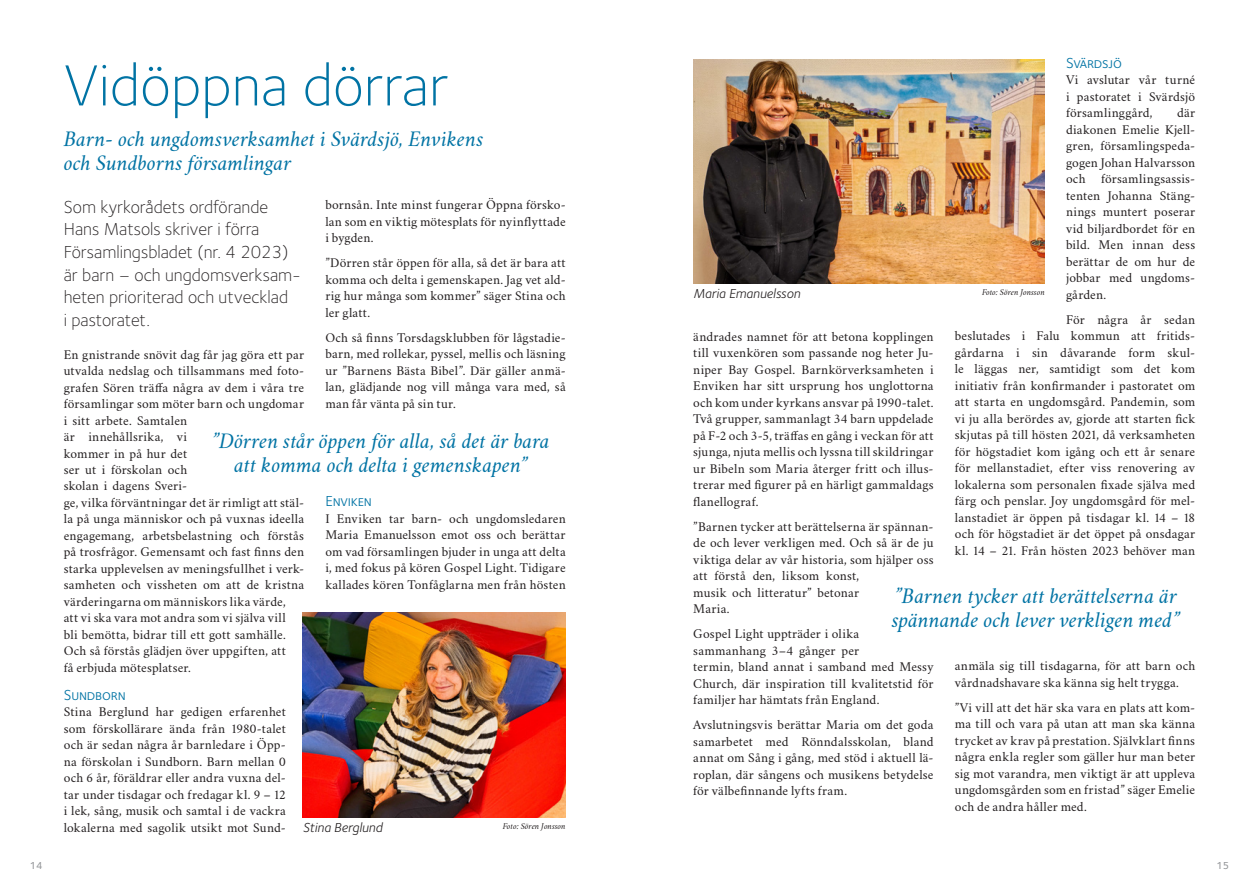
<style>
.page{position:relative;width:1259px;height:893px;background:#fff}
.page>*{position:absolute;margin:0;border:0;box-sizing:border-box;transform-origin:0 0}
.t1{font:300 60px "Foundry Sterling OT3";color:#0073a4}
.t2{font:italic 22.5px/24px "Crimson Svk 2.0";letter-spacing:-.005em;color:#0073a4}
.t3{font:300 18px/22.5px "Foundry Sterling OT3";color:#231f20}
.t4{font:15px "Foundry Sterling OT3";letter-spacing:-.01em;color:#0073a4}
.t5{font:13.5px/16.5px "Crimson Svk 2.0";letter-spacing:.015em;color:#231f20;text-align:justify}
.t6{font:italic 13.5px "Foundry Sterling OT3";color:#231f20}
.t7{font:500 10.5px "Foundry Sterling OT3";color:#939598}
.t8{font:italic 9px "Crimson Svk 2.0";color:#231f20}
</style>
<div class="page">
<img style="left:303px;top:612px;width:263px;height:205px">
<img style="left:693px;top:60px;width:351px;height:223px">
<h1 class="t1" style="left:64px;top:43px;width:386px">Vidöppna dörrar</h1>
<h2 class="t2" style="left:64px;top:126px;width:421px">Barn- och ungdomsverksamhet i Svärdsjö, Envikens och Sundborns församlingar</h2>
<p class="t5" style="left:325px;top:196px;width:242px">bornsån. Inte minst fungerar Öppna försko&shy;lan som en viktig mötesplats för nyinflyttade i bygden.</p>
<p class="t5" style="left:325px;top:254px;width:242px">”Dörren står öppen för alla, så det är bara att komma och delta i gemenskapen. Jag vet ald&shy;rig hur många som kommer” säger Stina och ler glatt.</p>
<p class="t5" style="left:325px;top:328px;width:242px">Och så finns Torsdagsklubben för lågstadie&shy;barn, med rollekar, pyssel, mellis och läsning ur ”Barnens Bästa Bibel”. Där gäller anmä&shy;lan, glädjande nog vill många vara med, så man får vänta på sin tur.</p>
<h3 class="t3" style="left:64px;top:195px;width:239px">Som kyrkorådets ordförande<br>Hans Matsols skriver i förra<br>Församlingsbladet (nr. 4 2023) är barn – och ungdomsverksam&shy;heten prioriterad och utvecklad<br>i pastoratet.</h3>
<p class="t5" style="left:64px;top:345px;width:242px;text-align:left">En gnistrande snövit dag får jag göra ett par utvalda nedslag och tillsammans med foto&shy;grafen Sören träffa några av dem i våra tre församlingar som möter barn och ungdomar i sitt arbete. Samtalen<br>är innehållsrika, vi<br>kommer in på hur det<br>ser ut i förskolan och<br>skolan i dagens Sveri-<br>ge, vilka förväntningar det är rimligt att stäl&shy;la på unga människor och på vuxnas ideella engagemang, arbetsbelastning och förstås på trosfrågor. Gemensamt och fast finns den starka upplevelsen av meningsfullhet i verk&shy;samheten och vissheten om att de kristna värderingarna om människors lika värde,<br>att vi ska vara mot andra som vi själva vill<br>bli bemötta, bidrar till ett gott samhälle.<br>Och så förstås glädjen över uppgiften, att<br>få erbjuda mötesplatser.</p>
<p class="t4" style="left:64px;top:684px;width:63px">Sundborn</p>
<p class="t5" style="left:64px;top:703px;width:223px">Stina Berglund har gedigen erfarenhet som förskollärare ända från 1980-talet och är sedan några år barnledare i Öpp&shy;na förskolan i Sundborn. Barn mellan 0 och 6 år, föräldrar eller andra vuxna del&shy;tar under tisdagar och fredagar kl. 9 – 12 i lek, sång, musik och samtal i de vackra lokalerna med sagolik utsikt mot Sund-</p>
<h2 class="t2" style="left:212px;top:428px;width:339px;text-align:center">”Dörren står öppen för alla, så det är bara att komma och delta i gemenskapen”</h2>
<p class="t4" style="left:325px;top:490px;width:48px">Enviken</p>
<p class="t5" style="left:325px;top:509px;width:242px">I Enviken tar barn- och ungdomsledaren Maria Emanuelsson emot oss och berättar om vad församlingen bjuder in unga att delta i, med fokus på kören Gospel Light. Tidigare kallades kören Tonfåglarna men från hösten</p>
<p class="t6" style="left:303px;top:818px;width:82px">Stina Berglund</p>
<p class="t8" style="left:503px;top:820px;width:64px">Foto: Sören Jonsson</p>
<p class="t4" style="left:1066px;top:52px;width:57px">Svärdsjö</p>
<p class="t5" style="left:1066px;top:71px;width:131px">Vi avslutar vår turné i pastoratet i Svärdsjö församlinggård,</p>
<p class="t5" style="left:1066px;top:104px;width:131px;text-indent:111px">där diakonen Emelie Kjell&shy;gren, församlingspeda&shy;gogen Johan Halvarsson och församlingsassis&shy;tenten Johanna Stäng&shy;nings muntert poserar vid biljardbordet för en bild. Men innan dess berättar de om hur de jobbar med ungdoms&shy;gården.</p>
<p class="t5" style="left:955px;top:310px;width:242px;text-indent:111px">För några år sedan beslutades i Falu kommun att fritids&shy;gårdarna i sin dåvarande form skul&shy;le läggas ner, samtidigt som det kom initiativ från konfirmander i pastoratet om att starta en ungdomsgård. Pandemin, som vi ju alla berördes av, gjorde att starten fick skjutas på till hösten 2021, då verksamheten för högstadiet kom igång och ett år senare för mellanstadiet, efter viss renovering av lokalerna som personalen fixade själva med färg och penslar. Joy ungdomsgård för mel&shy;lanstadiet är öppen på tisdagar kl. 14 – 18 och för högstadiet är det öppet på onsdagar kl. 14 – 21. Från hösten 2023 behöver man</p>
<p class="t6" style="left:693px;top:284px;width:108px">Maria Emanuelsson</p>
<p class="t8" style="left:982px;top:286px;width:64px">Foto: Sören Jonsson</p>
<p class="t5" style="left:693px;top:327px;width:242px">ändrades namnet för att betona kopplingen till vuxenkören som passande nog heter Ju&shy;niper Bay Gospel. Barnkörverksamheten i Enviken har sitt ursprung hos unglottorna och kom under kyrkans ansvar på 1990-talet.<br>Två grupper, sammanlagt 34 barn uppdelade på F-2 och 3-5, träffas en gång i veckan för att sjunga, njuta mellis och lyssna till skildringar ur Bibeln som Maria återger fritt och illus&shy;trerar med figurer på en härligt gammaldags flanellograf.</p>
<p class="t5" style="left:693px;top:517px;width:242px;text-align:left">”Barnen tycker att berättelserna är spännan&shy;de och lever verkligen med. Och så är de ju viktiga delar av vår historia, som hjälper oss att förstå den, liksom konst,<br>musik och litteratur” betonar<br>Maria.</p>
<p class="t5" style="left:693px;top:625px;width:242px;text-align:left">Gospel Light uppträder i olika sammanhang 3–4 gånger per<br>termin, bland annat i samband med Messy Church, där inspiration till kvalitetstid för familjer har hämtats från England.</p>
<p class="t5" style="left:693px;top:716px;width:242px">Avslutningsvis berättar Maria om det goda samarbetet med Rönndalsskolan, bland annat om Sång i gång, med stöd i aktuell lä&shy;roplan, där sångens och musikens betydelse för välbefinnande lyfts fram.</p>
<h2 class="t2" style="left:891px;top:583px;width:289px">”Barnen tycker att berättelserna är spännande och lever verkligen med”</h2>
<p class="t5" style="left:955px;top:657px;width:242px">anmäla sig till tisdagarna, för att barn och vårdnadshavare ska känna sig helt trygga.</p>
<p class="t5" style="left:955px;top:698px;width:242px">”Vi vill att det här ska vara en plats att kom&shy;ma till och vara på utan att man ska känna trycket av krav på prestation. Självklart finns några enkla regler som gäller hur man beter sig mot varandra, men viktigt är att uppleva ungdomsgården som en fristad” säger Emelie och de andra håller med.</p>
<p class="t7" style="left:30px;top:858px;width:14px">14</p>
<p class="t7" style="left:1216px;top:858px;width:14px">15</p>
</div>
